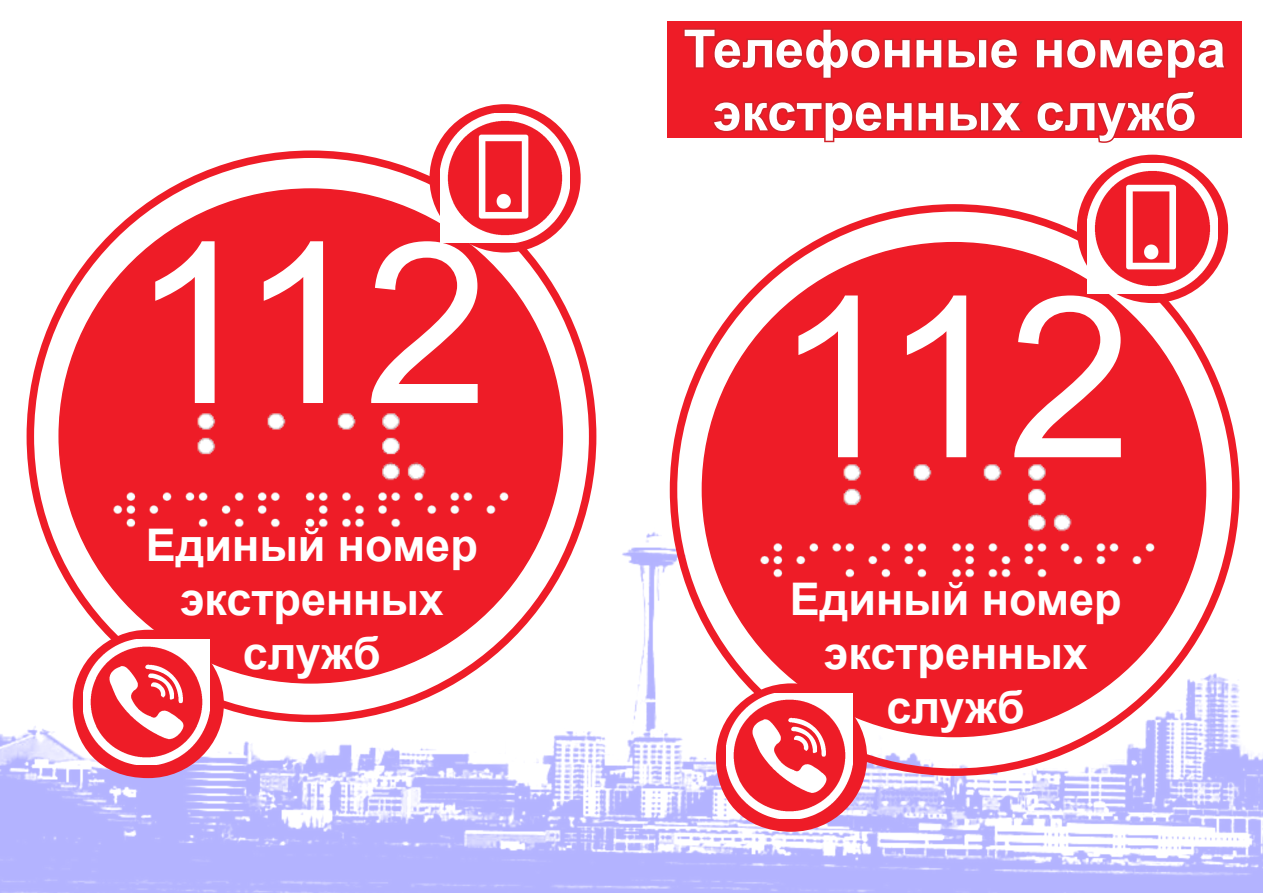
<style>
.page{position:relative;width:1263px;height:893px;background:#fff}
.page>*{position:absolute;margin:0;border:0;box-sizing:border-box;transform-origin:0 0}
.t1{font:225px "Arial";letter-spacing:-.035em;color:#fff}
.t2{font:700 52.5px/63px "Arial";color:#fff;text-align:center}
.t3{font:700 45px "Arial";color:#fff}
</style>
<div class="page">
<img style="left:0;top:21px;width:1263px;height:872px">
<div style="left:668px;top:21px;width:574px;height:117px;background:#ee1c27"></div>
<svg style="left:683px;top:28px;width:335px;height:51px"></svg>
<svg style="left:1035px;top:38px;width:191px;height:41px"></svg>
<svg style="left:710px;top:101px;width:316px;height:43px"></svg>
<svg style="left:1034px;top:90px;width:163px;height:54px"></svg>
<div style="left:702px;top:243px;width:503px;height:493px;background:#ee1c27;border-radius:50%"></div>
<div style="left:716px;top:683px;width:151px;height:149px;background:#ee1c27;border-radius:50%"></div>
<img style="left:727px;top:693px;width:126px;height:125px">
<div style="left:1077px;top:155px;width:151px;height:148px;background:#ee1c27;border-radius:50%"></div>
<img style="left:1087px;top:164px;width:130px;height:129px">
<div style="left:59px;top:189px;width:503px;height:494px;background:#ee1c27;border-radius:50%"></div>
<div style="left:73px;top:630px;width:151px;height:148px;background:#ee1c27;border-radius:50%"></div>
<img style="left:84px;top:640px;width:125px;height:124px">
<div style="left:429px;top:104px;width:152px;height:149px;background:#ee1c27;border-radius:50%"></div>
<img style="left:440px;top:113px;width:130px;height:130px">
<img style="left:197px;top:413px;width:229px;height:68px">
<img style="left:113px;top:492px;width:396px;height:36px">
<img style="left:843px;top:464px;width:229px;height:68px">
<img style="left:760px;top:543px;width:395px;height:35px">
<p class="t1" style="left:131px;top:177px;width:360px">112</p>
<p class="t3" style="left:146px;top:515px;width:333px">Единый номер</p>
<p class="t3" style="left:180px;top:569px;width:266px">экстренных</p>
<p class="t3" style="left:243px;top:623px;width:140px">служб</p>
<p class="t2" style="left:683px;top:19px;width:544px">Телефонные номера экстренных служб</p>
<p class="t1" style="left:774px;top:231px;width:360px">112</p>
<p class="t3" style="left:790px;top:569px;width:333px">Единый номер</p>
<p class="t3" style="left:824px;top:623px;width:266px">экстренных</p>
<p class="t3" style="left:886px;top:677px;width:140px">служб</p>
</div>
